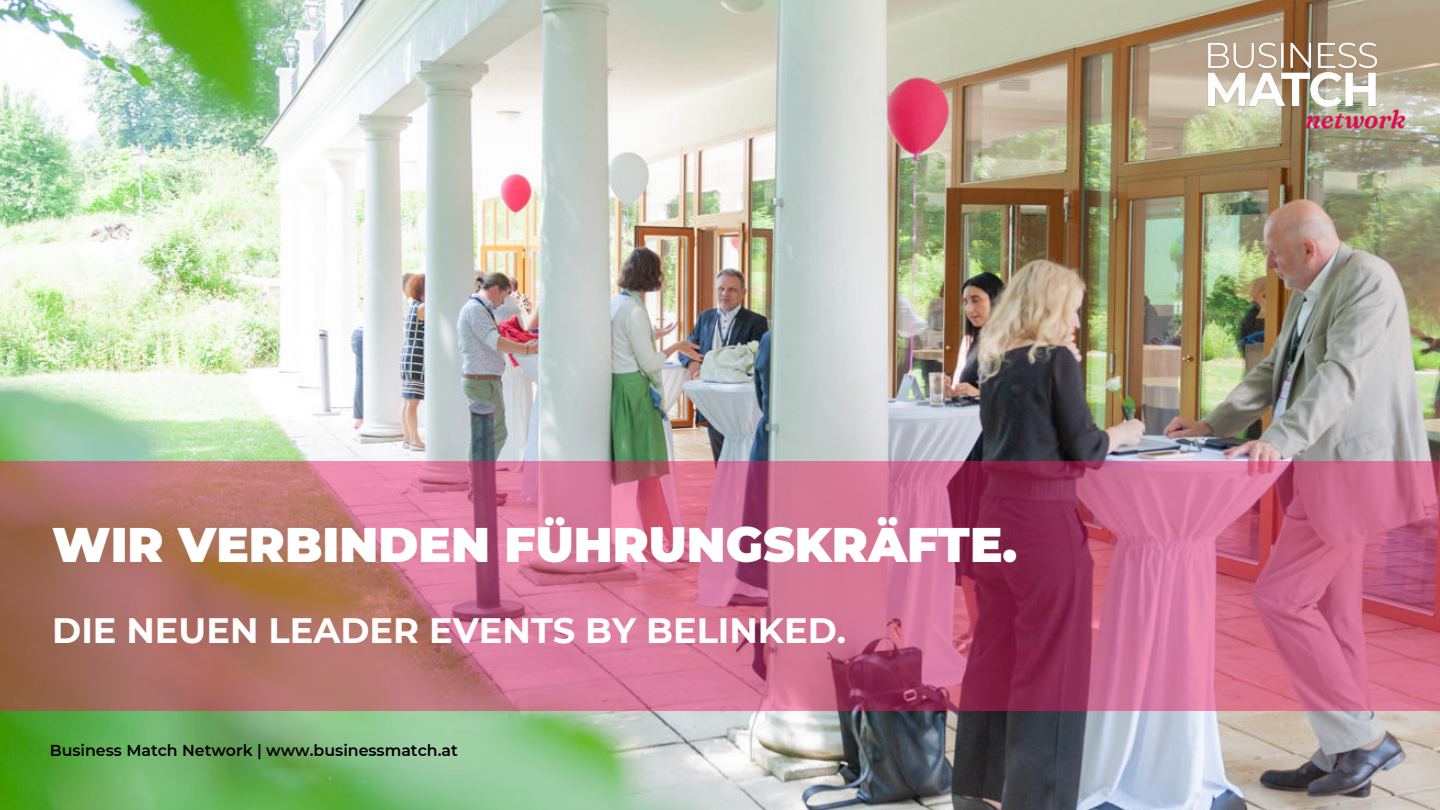
<style>
.page{position:relative;width:1440px;height:810px;background:#fff}
.page>*{position:absolute;margin:0;border:0;box-sizing:border-box;transform-origin:0 0}
.t1{font:900 48.5px "Montserrat";color:#fff}
.t2{font:700 35.2px "Montserrat";color:#fff}
.t3{font:600 15.8px "Montserrat";color:#000}
</style>
<div class="page">
<img style="left:0;top:0;width:1440px;height:810px">
<svg style="left:0;top:461px;width:1440px;height:249px"></svg>
<img style="left:1208px;top:43px;width:198px;height:85px">
<h1 class="t1" style="left:52px;top:508px;width:967px">WIR VERBINDEN FÜHRUNGSKRÄFTE.</h1>
<h2 class="t2" style="left:52px;top:605px;width:795px">DIE NEUEN LEADER EVENTS BY BELINKED.</h2>
<p class="t3" style="left:50px;top:740px;width:410px">Business Match Network | www.businessmatch.at</p>
</div>
